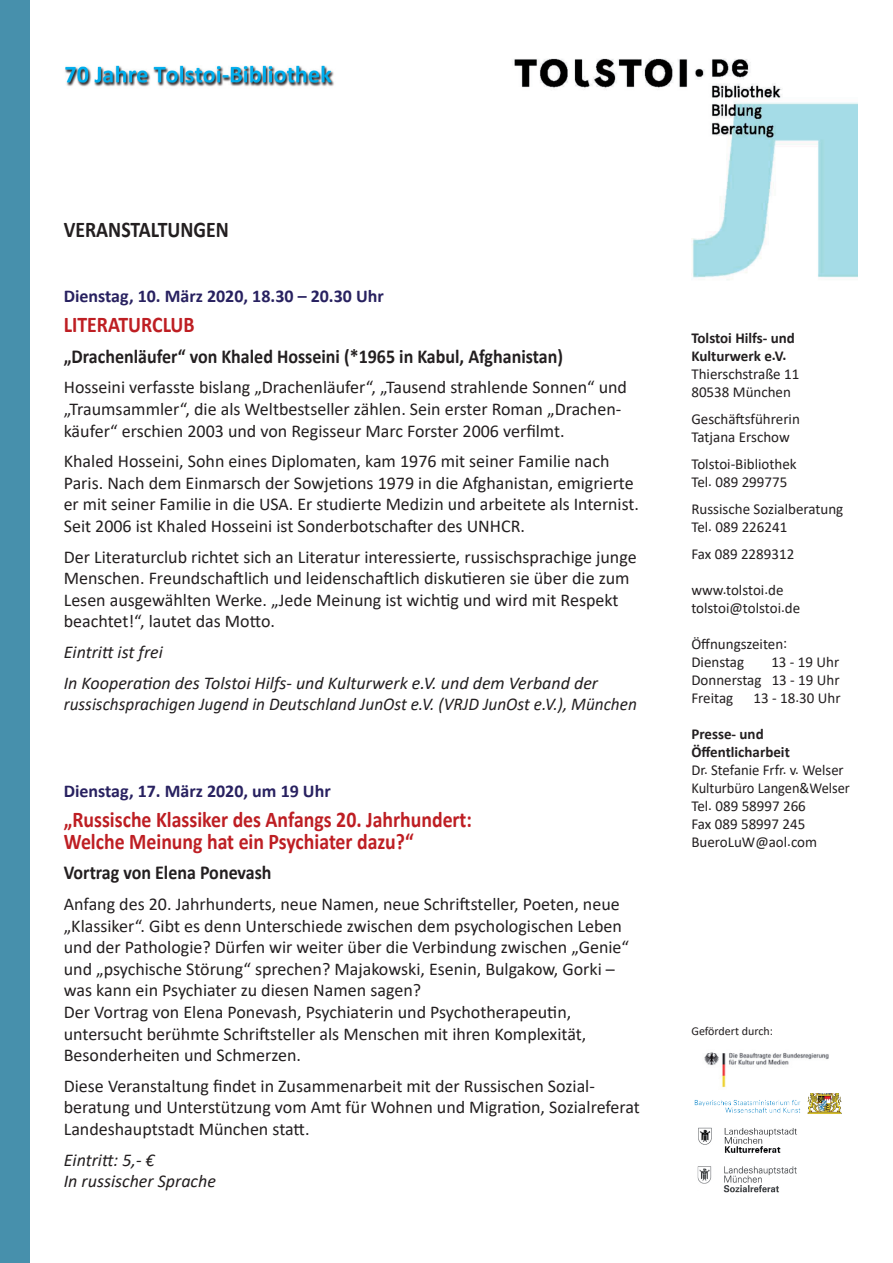
<style>
.page{position:relative;width:893px;height:1263px;background:#fff}
.page>*{position:absolute;margin:0;border:0;box-sizing:border-box;transform-origin:0 0}
.t1{font:700 22.5px/21.6px "Calibri";color:#be1e23;scale:.88 1}
.t2{font:700 22.5px "Calibri";color:#231f20;scale:.88 1}
.t3{font:700 19.8px "Calibri";color:#231f20;scale:.91 1}
.t4{font:18px/21.6px "Calibri";color:#231f20}
.t5{font:italic 18px/30.6px "Calibri";color:#231f20}
.t6{font:italic 18px "Calibri";color:#231f20;scale:.96 1}
.t7{font:700 18px "Calibri";color:#282160}
.t8{font:15.15px/18px "Calibri";color:#231f20}
.t9{font:700 15.15px/18px "Calibri";color:#231f20}
.t10{font:12px "Calibri";color:#231f20}
</style>
<div class="page">
<div style="left:0;top:0;width:30px;height:1263px;background:#4790ac"></div>
<img style="left:514px;top:58px;width:344px;height:222px">
<img style="left:65px;top:65px;width:269px;height:22px">
<img style="left:697px;top:1166px;width:100px;height:27px">
<img style="left:694px;top:1093px;width:148px;height:21px">
<img style="left:704px;top:1052px;width:125px;height:36px">
<img style="left:698px;top:1127px;width:99px;height:26px">
<p class="t2" style="left:64px;top:213px;width:189px">VERANSTALTUNGEN</p>
<p class="t7" style="left:64px;top:283px;width:322px">Dienstag, 10. März 2020, 18.30 – 20.30 Uhr</p>
<p class="t1" style="left:64px;top:314px;width:150px">LITERATURCLUB</p>
<p class="t3" style="left:64px;top:342px;width:550px">„Drachenläufer“ von Khaled Hosseini (*1965 in Kabul, Afghanistan)</p>
<p class="t4" style="left:64px;top:376px;width:565px">Hosseini verfasste bislang „Drachenläufer“, „Tausend strahlende Sonnen“ und „Traumsammler“, die als Weltbestseller zählen. Sein erster Roman „Drachen&shy;käufer“ erschien 2003 und von Regisseur Marc Forster 2006 verfilmt.</p>
<p class="t4" style="left:64px;top:450px;width:577px">Khaled Hosseini, Sohn eines Diplomaten, kam 1976 mit seiner Familie nach Paris. Nach dem Einmarsch der Sowjetions 1979 in die Afghanistan, emigrierte er mit seiner Familie in die USA. Er studierte Medizin und arbeitete als Internist.<br>Seit 2006 ist Khaled Hosseini ist Sonderbotschafter des UNHCR.</p>
<p class="t4" style="left:64px;top:545px;width:574px">Der Literaturclub richtet sich an Literatur interessierte, russischsprachige junge Menschen. Freundschaftlich und leidenschaftlich diskutieren sie über die zum Lesen ausgewählten Werke. „Jede Meinung ist wichtig und wird mit Respekt beachtet!“, lautet das Motto.</p>
<p class="t5" style="left:64px;top:636px;width:536px">Eintritt ist frei<br>In Kooperation des Tolstoi Hilfs- und Kulturwerk e.V. und dem Verband der</p>
<p class="t6" style="left:64px;top:692px;width:599px">russischsprachigen Jugend in Deutschland JunOst e.V. (VRJD JunOst e.V.), München</p>
<p class="t7" style="left:64px;top:778px;width:268px">Dienstag, 17. März 2020, um 19 Uhr</p>
<p class="t1" style="left:64px;top:809px;width:465px">„Russische Klassiker des Anfangs 20. Jahrhundert:<br>Welche Meinung hat ein Psychiater dazu?“</p>
<p class="t3" style="left:64px;top:859px;width:230px">Vortrag von Elena Ponevash</p>
<p class="t4" style="left:64px;top:893px;width:567px">Anfang des 20. Jahrhunderts, neue Namen, neue Schriftsteller, Poeten, neue „Klassiker“. Gibt es denn Unterschiede zwischen dem psychologischen Leben und der Pathologie? Dürfen wir weiter über die Verbindung zwischen „Genie“ und „psychische Störung“ sprechen? Majakowski, Esenin, Bulgakow, Gorki – was kann ein Psychiater zu diesen Namen sagen?<br>Der Vortrag von Elena Ponevash, Psychiaterin und Psychotherapeutin, untersucht berühmte Schriftsteller als Menschen mit ihren Komplexität, Besonderheiten und Schmerzen.</p>
<p class="t4" style="left:64px;top:1075px;width:578px">Diese Veranstaltung findet in Zusammenarbeit mit der Russischen Sozial&shy;beratung und Unterstützung vom Amt für Wohnen und Migration, Sozialreferat<br>Landeshauptstadt München statt.</p>
<p class="t5" style="left:64px;top:1148px;width:154px;line-height:21.6px">Eintritt: 5,- €<br>In russischer Sprache</p>
<p class="t9" style="left:691px;top:329px;width:105px">Tolstoi Hilfs- und<br>Kulturwerk e.V.</p>
<p class="t8" style="left:691px;top:365px;width:109px">Thierschstraße 11<br>80538 München</p>
<p class="t8" style="left:691px;top:410px;width:110px">Geschäftsführerin<br>Tatjana Erschow</p>
<p class="t8" style="left:691px;top:455px;width:107px">Tolstoi-Bibliothek<br>Tel. 089 299775</p>
<p class="t8" style="left:691px;top:500px;width:153px">Russische Sozialberatung<br>Tel. 089 226241</p>
<p class="t8" style="left:691px;top:545px;width:104px">Fax 089 2289312</p>
<p class="t8" style="left:691px;top:581px;width:110px">www.tolstoi.de tolstoi@tolstoi.de</p>
<p class="t8" style="left:691px;top:635px;width:97px">Öffnungszeiten:<br>Dienstag</p>
<p class="t8" style="left:691px;top:653px;width:150px;text-align:justify;text-indent:80px">13 - 19 Uhr Donnerstag 13 - 19 Uhr Freitag</p>
<p class="t8" style="left:754px;top:689px;width:88px">13 - 18.30 Uhr</p>
<p class="t9" style="left:691px;top:725px;width:100px">Presse- und<br>Öffentlicharbeit</p>
<p class="t8" style="left:691px;top:761px;width:160px">Dr. Stefanie Frfr. v. Welser<br>Kulturbüro Langen&amp;Welser<br>Tel. 089 58997 266<br>Fax 089 58997 245<br>BueroLuW@aol.com</p>
<p class="t10" style="left:691px;top:1022px;width:83px">Gefördert durch:</p>
</div>
